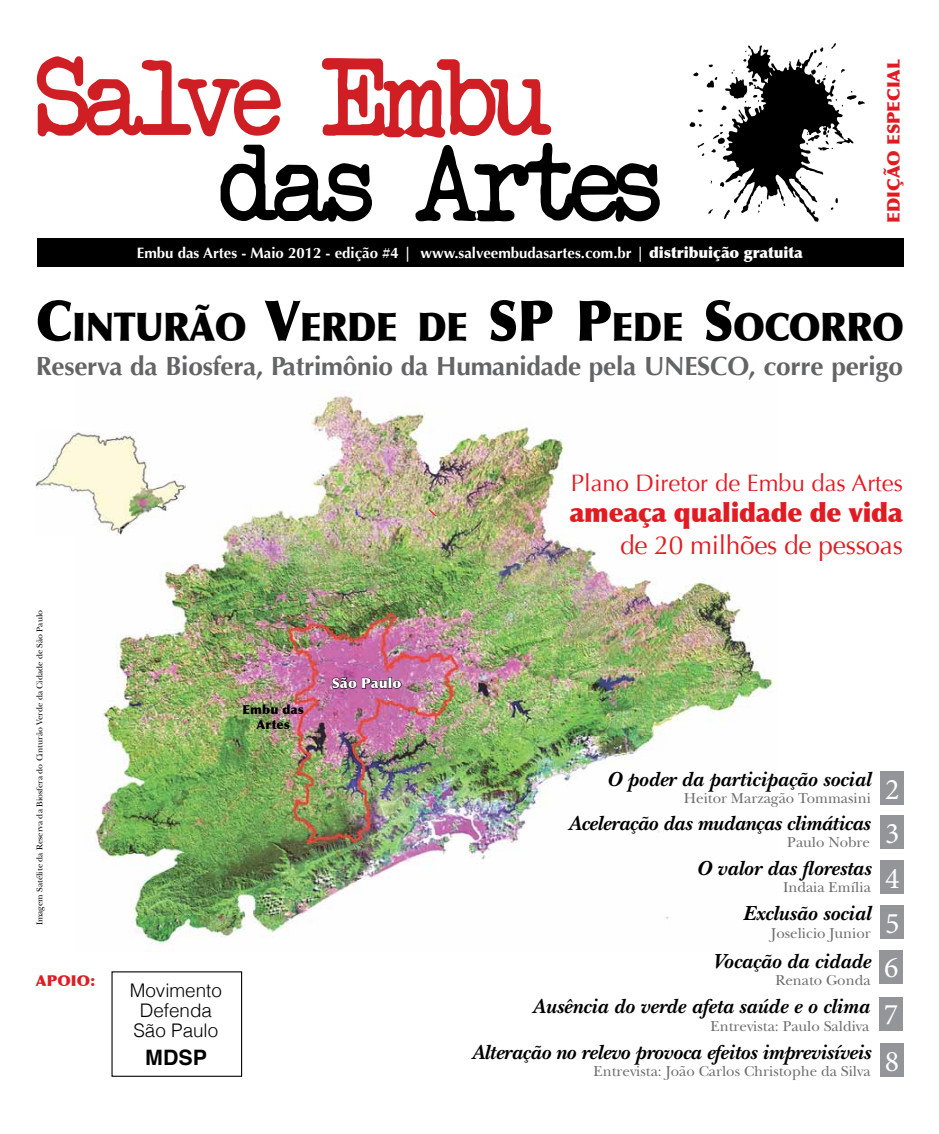
<style>
.page{position:relative;width:939px;height:1134px;background:#fff}
.page>*{position:absolute;margin:0;border:0;box-sizing:border-box;transform-origin:0 0}
.t1{font:900 39.5px "Optima";letter-spacing:-.015em;color:#000;scale:.91 1}
.t2{font:30px/46.8px "Minion Pro";color:#fff}
.t3{font:700 26.25px "Optima";letter-spacing:-.01em;color:#636466}
.t4{font:900 26.25px "Optima";letter-spacing:-.01em;color:#e11b22}
.t5{font:26.25px "Optima";letter-spacing:-.01em;color:#e11b22}
.t6{font:23.75px "Optima";color:#e11b22}
.t7{font:italic 700 21.25px "New Baskerville Std";color:#000}
.t8{font:700 21.25px "Helvetica";color:#000}
.t9{font:300 18.75px/20px "Helvetica";color:#000;text-align:center}
.t10{font:900 17.5px "Optima";color:#e11b22}
.t11{font:15px "New Baskerville Std";color:#6d6e71}
.t12{font:700 15px "Optima";color:#fff}
.t13{font:900 15px "Optima";color:#e11b22}
.t14{font:900 13.75px "Optima";color:#fff}
.t15{font:900 12.5px/15px "Optima";letter-spacing:.01em;color:#000;text-align:center}
.t16{font:8.75px "New Baskerville Std";color:#000}
.s1{font-weight:900}
.s2{font-size:56.38px}
</style>
<div class="page">
<div style="left:111px;top:971px;width:131px;height:106px;border:1px solid #000"></div>
<img style="left:94px;top:394px;width:680px;height:558px">
<div style="left:37px;top:238px;width:867px;height:29px;background:#000"></div>
<svg style="left:427px;top:508px;width:11px;height:10px"></svg>
<img style="left:36px;top:432px;width:149px;height:103px">
<svg style="left:332px;top:677px;width:70px;height:12px"></svg>
<div style="left:880px;top:771px;width:24px;height:34px;background:#939598"></div>
<div style="left:880px;top:815px;width:24px;height:34px;background:#939598"></div>
<div style="left:880px;top:860px;width:24px;height:34px;background:#939598"></div>
<div style="left:880px;top:950px;width:23px;height:33px;background:#939598"></div>
<div style="left:879px;top:997px;width:24px;height:33px;background:#939598"></div>
<div style="left:880px;top:1043px;width:24px;height:34px;background:#939598"></div>
<div style="left:880px;top:905px;width:24px;height:34px;background:#939598"></div>
<svg style="left:37px;top:56px;width:623px;height:166px"></svg>
<svg style="left:689px;top:43px;width:176px;height:179px"></svg>
<p class="t10" style="left:883px;top:223px;width:165px;rotate:-90deg">Edição Especial</p>
<p class="t12" style="left:137px;top:244px;width:667px">Embu das Artes - Maio 2012 - edição #4 | www.salveembudasartes.com.br | <span class="s1">distribuição gratuita</span></p>
<h1 class="t1" style="left:36px;top:303px;width:956px"><span class="s2">C</span>INTURÃO <span class="s2">V</span>ERDE DE <span class="s2">SP P</span>EDE <span class="s2">S</span>OCORRO</h1>
<p class="t3" style="left:36px;top:351px;width:869px">Reserva da Biosfera, Patrimônio da Humanidade pela UNESCO, corre perigo</p>
<p class="t16" style="left:34px;top:925px;width:317px;rotate:-90deg">Imagem Satélite da Reserva da Biosfera do Cinturão Verde da Cidade de São Paulo</p>
<p class="t13" style="left:36px;top:972px;width:12px">APOIO</p>
<p class="t13" style="left:90px;top:972px;width:6px">:</p>
<p class="t15" style="left:242px;top:702px;width:63px">Embu das<br>Artes</p>
<p class="t14" style="left:332px;top:675px;width:71px">São Paulo</p>
<p class="t9" style="left:130px;top:980px;width:94px">Movimento<br>Defenda<br>São Paulo</p>
<p class="t8" style="left:145px;top:1040px;width:63px">MDSP</p>
<p class="t6" style="left:571px;top:469px;width:334px">Plano Diretor de Embu das Artes</p>
<p class="t4" style="left:569px;top:497px;width:335px">ameaça qualidade de vida</p>
<p class="t5" style="left:620px;top:530px;width:284px">de 20 milhões de pessoas</p>
<p class="t7" style="left:607px;top:767px;width:265px">O poder da participação social</p>
<p class="t11" style="left:684px;top:790px;width:189px">Heitor Marzagão Tommasini</p>
<p class="t7" style="left:569px;top:811px;width:303px">Aceleração das mudanças climáticas</p>
<p class="t11" style="left:787px;top:834px;width:84px">Paulo Nobre</p>
<p class="t7" style="left:697px;top:856px;width:176px">O valor das florestas</p>
<p class="t11" style="left:783px;top:879px;width:89px">Indaia Emília</p>
<h2 class="t2" style="left:885px;top:766px;width:16px">2</h2>
<h2 class="t2" style="left:885px;top:811px;width:16px;line-height:45px">3<br>4</h2>
<p class="t7" style="left:743px;top:901px;width:129px">Exclusão social</p>
<p class="t11" style="left:771px;top:924px;width:130px">Joselicio Junior <sup>5</sup></p>
<p class="t7" style="left:713px;top:949px;width:159px">Vocação da cidade</p>
<p class="t11" style="left:775px;top:972px;width:97px">Renato Gonda</p>
<p class="t7" style="left:533px;top:994px;width:338px">Ausência do verde afeta saúde e o clima</p>
<p class="t11" style="left:710px;top:1017px;width:161px">Entrevista: Paulo Saldiva</p>
<p class="t7" style="left:472px;top:1039px;width:400px">Alteração no relevo provoca efeitos imprevisíveis</p>
<p class="t11" style="left:593px;top:1062px;width:279px">Entrevista: João Carlos Christophe da Silva</p>
<h2 class="t2" style="left:884px;top:944px;width:17px;text-align:justify">6<br>7<br>8</h2>
</div>
